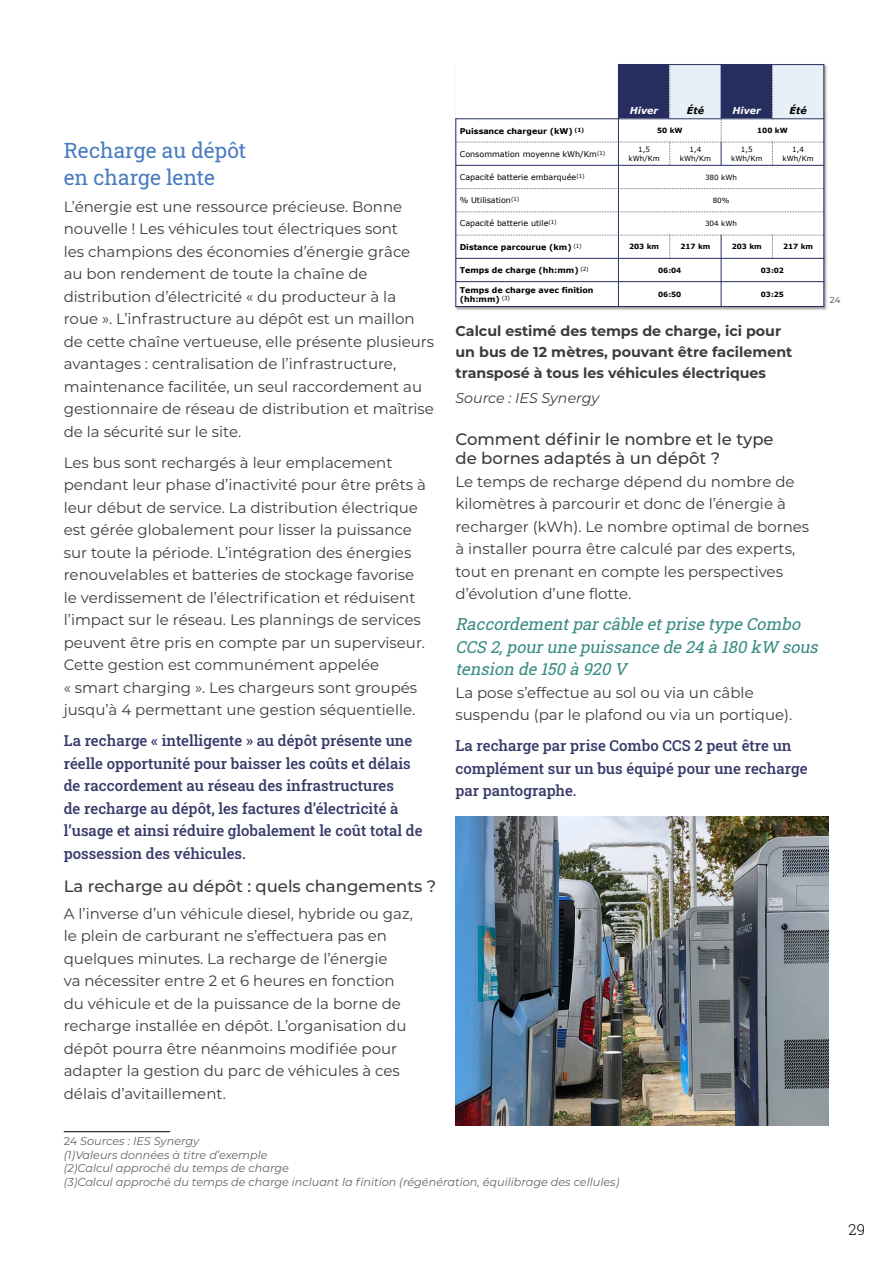
<style>
.page{position:relative;width:893px;height:1263px;background:#fff}
.page>*{position:absolute;margin:0;border:0;box-sizing:border-box;transform-origin:0 0}
.t1{font:21px/27px "Roboto Slab";color:#497cbf}
.t2{font:500 16.5px/19.5px "Montserrat";color:#3c3c3b}
.t3{font:italic 16.5px/22.5px "Roboto Slab";color:#388b81}
.t4{font:15px/22.5px "Montserrat";color:#3c3c3b}
.t5{font:500 15px/22.5px "Roboto Slab";color:#373a69}
.t6{font:300 15px "Roboto Slab";color:#000}
.t7{font:700 14.25px/21.3px "Montserrat";color:#3c3c3b}
.t8{font:italic 14.25px "Montserrat";color:#3c3c3b}
.t9{font:italic 11.25px/13.5px "Montserrat";color:#646363}
.t10{font:italic 700 9.6px "Verdana";color:#fff}
.t11{font:italic 700 9.6px "Verdana";letter-spacing:.005em;color:#000}
.t12{font:8.7px "Montserrat";color:#3c3c3b}
.t13{font:700 7.95px/9.6px "Verdana";color:#000}
.t14{font:7.95px "Verdana";color:#000}
.t15{font:7.2px/8.7px "Verdana";letter-spacing:.005em;color:#000;text-align:center}
.t16{font:700 7.2px "Verdana";letter-spacing:-.005em;color:#000}
.s1{font-style:normal}
</style>
<div class="page">
<hr style="left:64px;top:1131px;width:106px;height:1px;background:#000">
<img style="left:455px;top:816px;width:374px;height:310px">
<img style="left:455px;top:64px;width:373px;height:247px">
<div style="left:456px;top:165px;width:162px;height:24px;background:#fff"></div>
<div style="left:618px;top:165px;width:206px;height:24px;background:#fff"></div>
<div style="left:456px;top:189px;width:162px;height:23px;background:#fff"></div>
<div style="left:618px;top:189px;width:206px;height:23px;background:#fff"></div>
<div style="left:456px;top:212px;width:162px;height:23px;background:#fff"></div>
<div style="left:618px;top:212px;width:206px;height:23px;background:#fff"></div>
<div style="left:456px;top:258px;width:162px;height:24px;background:#fff"></div>
<div style="left:618px;top:258px;width:103px;height:24px;background:#fff"></div>
<div style="left:721px;top:258px;width:103px;height:24px;background:#fff"></div>
<div style="left:456px;top:282px;width:162px;height:24px;background:#fff"></div>
<div style="left:618px;top:282px;width:103px;height:24px;background:#fff"></div>
<div style="left:721px;top:282px;width:103px;height:24px;background:#fff"></div>
<hr style="left:618px;top:64px;width:1px;height:243px;background:#252e5e">
<hr style="left:721px;top:235px;width:1px;height:72px;background:#252e5e">
<svg style="left:455px;top:64px;width:368px;height:101px"></svg>
<hr style="left:455px;top:165px;width:369px;height:1px;background:#242e5e">
<svg style="left:456px;top:188px;width:367px;height:1px"></svg>
<svg style="left:456px;top:211px;width:367px;height:1px"></svg>
<svg style="left:456px;top:235px;width:367px;height:23px"></svg>
<hr style="left:455px;top:258px;width:369px;height:1px;background:#252e5e">
<hr style="left:455px;top:281px;width:369px;height:1px;background:#252e5e">
<hr style="left:455px;top:118px;width:1px;height:47px;background:#242e5e">
<hr style="left:455px;top:165px;width:1px;height:142px;background:#252e5e">
<hr style="left:823px;top:64px;width:1px;height:55px;background:#252e5e">
<hr style="left:823px;top:119px;width:1px;height:46px;background:#242e5e">
<hr style="left:823px;top:165px;width:1px;height:142px;background:#252e5e">
<hr style="left:618px;top:64px;width:206px;height:1px;background:#252e5e">
<hr style="left:455px;top:306px;width:369px;height:1px;background:#252e5e">
<p class="t10" style="left:630px;top:104px;width:30px">Hiver</p>
<p class="t11" style="left:687px;top:104px;width:19px">Été</p>
<p class="t10" style="left:732px;top:104px;width:30px">Hiver</p>
<p class="t11" style="left:789px;top:104px;width:19px">Été</p>
<p class="t13" style="left:460px;top:126px;width:126px">Puissance chargeur (kW) <sup>(1)</sup></p>
<p class="t16" style="left:657px;top:125px;width:27px">50 kW</p>
<p class="t16" style="left:757px;top:125px;width:32px">100 kW</p>
<p class="t14" style="left:460px;top:149px;width:147px">Consommation moyenne kWh/Km<sup>(1)</sup></p>
<p class="t15" style="left:628px;top:145px;width:33px">1,5 kWh/Km</p>
<p class="t15" style="left:680px;top:145px;width:33px">1,4 kWh/Km</p>
<p class="t15" style="left:731px;top:145px;width:33px">1,5 kWh/Km</p>
<p class="t15" style="left:783px;top:145px;width:33px">1,4 kWh/Km</p>
<p class="t14" style="left:460px;top:172px;width:126px">Capacité batterie embarquée<sup>(1)</sup></p>
<p class="t15" style="left:705px;top:173px;width:34px">380 kWh</p>
<p class="t14" style="left:460px;top:195px;width:61px">% Utilisation<sup>(1)</sup></p>
<p class="t15" style="left:713px;top:196px;width:18px">80%</p>
<p class="t14" style="left:460px;top:218px;width:99px">Capacité batterie utile<sup>(1)</sup></p>
<p class="t15" style="left:705px;top:219px;width:34px">304 kWh</p>
<p class="t13" style="left:460px;top:242px;width:124px">Distance parcourue (km) <sup>(1)</sup></p>
<p class="t16" style="left:629px;top:242px;width:32px">203 km</p>
<p class="t16" style="left:680px;top:242px;width:32px">217 km</p>
<p class="t16" style="left:732px;top:242px;width:32px">203 km</p>
<p class="t16" style="left:783px;top:242px;width:32px">217 km</p>
<p class="t13" style="left:460px;top:265px;width:131px">Temps de charge (hh:mm) <sup>(2)</sup></p>
<p class="t16" style="left:658px;top:265px;width:25px">06:04</p>
<p class="t16" style="left:761px;top:265px;width:25px">03:02</p>
<p class="t13" style="left:460px;top:285px;width:135px">Temps de charge avec finition (hh:mm) <sup>(3)</sup></p>
<p class="t16" style="left:658px;top:290px;width:25px">06:50</p>
<p class="t16" style="left:761px;top:290px;width:25px">03:25</p>
<h1 class="t1" style="left:64px;top:136px;width:184px">Recharge au dépôt en charge lente</h1>
<p class="t4" style="left:64px;top:194px;width:372px">L’énergie est une ressource précieuse. Bonne nouvelle ! Les véhicules tout électriques sont<br>les champions des économies d’énergie grâce<br>au bon rendement de toute la chaîne de distribution d’électricité « du producteur à la roue ». L’infrastructure au dépôt est un maillon de cette chaîne vertueuse, elle présente plusieurs avantages : centralisation de l’infrastructure, maintenance facilitée, un seul raccordement au gestionnaire de réseau de distribution et maîtrise de la sécurité sur le site.</p>
<p class="t4" style="left:64px;top:450px;width:364px">Les bus sont rechargés à leur emplacement pendant leur phase d’inactivité pour être prêts à leur début de service. La distribution électrique est gérée globalement pour lisser la puissance sur toute la période. L’intégration des énergies renouvelables et batteries de stockage favorise le verdissement de l’électrification et réduisent l’impact sur le réseau. Les plannings de services peuvent être pris en compte par un superviseur.<br>Cette gestion est communément appelée<br>« smart charging ». Les chargeurs sont groupés jusqu’à 4 permettant une gestion séquentielle.</p>
<p class="t5" style="left:64px;top:729px;width:360px">La recharge « intelligente » au dépôt présente une réelle opportunité pour baisser les coûts et délais de raccordement au réseau des infrastructures<br>de recharge au dépôt, les factures d’électricité à l’usage et ainsi réduire globalement le coût total de possession des véhicules.</p>
<p class="t2" style="left:64px;top:876px;width:374px">La recharge au dépôt : quels changements ?</p>
<p class="t4" style="left:64px;top:901px;width:351px">A l’inverse d’un véhicule diesel, hybride ou gaz, le plein de carburant ne s’effectuera pas en quelques minutes. La recharge de l’énergie<br>va nécessiter entre 2 et 6 heures en fonction du véhicule et de la puissance de la borne de recharge installée en dépôt. L’organisation du dépôt pourra être néanmoins modifiée pour adapter la gestion du parc de véhicules à ces délais d’avitaillement.</p>
<p class="t9" style="left:64px;top:1134px;width:557px"><span class="s1">24</span> Sources : IES Synergy<br>(1)Valeurs données à titre d’exemple<br>(2)Calcul approché du temps de charge<br>(3)Calcul approché du temps de charge incluant la finition (régénération, équilibrage des cellules)</p>
<p class="t7" style="left:455px;top:319px;width:338px">Calcul estimé des temps de charge, ici pour un bus de 12 mètres, pouvant être facilement transposé à tous les véhicules électriques</p>
<p class="t8" style="left:455px;top:388px;width:156px">Source : IES Synergy<sup>24</sup></p>
<p class="t2" style="left:455px;top:429px;width:320px">Comment définir le nombre et le type de bornes adaptés à un dépôt ?</p>
<p class="t4" style="left:455px;top:470px;width:355px">Le temps de recharge dépend du nombre de kilomètres à parcourir et donc de l’énergie à recharger (kWh). Le nombre optimal de bornes à installer pourra être calculé par des experts, tout en prenant en compte les perspectives d’évolution d’une flotte.</p>
<p class="t3" style="left:455px;top:613px;width:368px">RaccordementparcâbleetprisetypeCombo<br>CCS 2,pourunepuissancede24 à 180 kW sous tension de150 à 920 V</p>
<p class="t4" style="left:455px;top:681px;width:338px">La pose s’effectue au sol ou via un câble suspendu (par le plafond ou via un portique).</p>
<p class="t5" style="left:455px;top:734px;width:353px">La recharge par prise Combo CCS 2 peut être un complément sur un bus équipé pour une recharge par pantographe.</p>
<p class="t12" style="left:830px;top:294px;width:12px">24</p>
<p class="t6" style="left:849px;top:1219px;width:18px">29</p>
</div>
